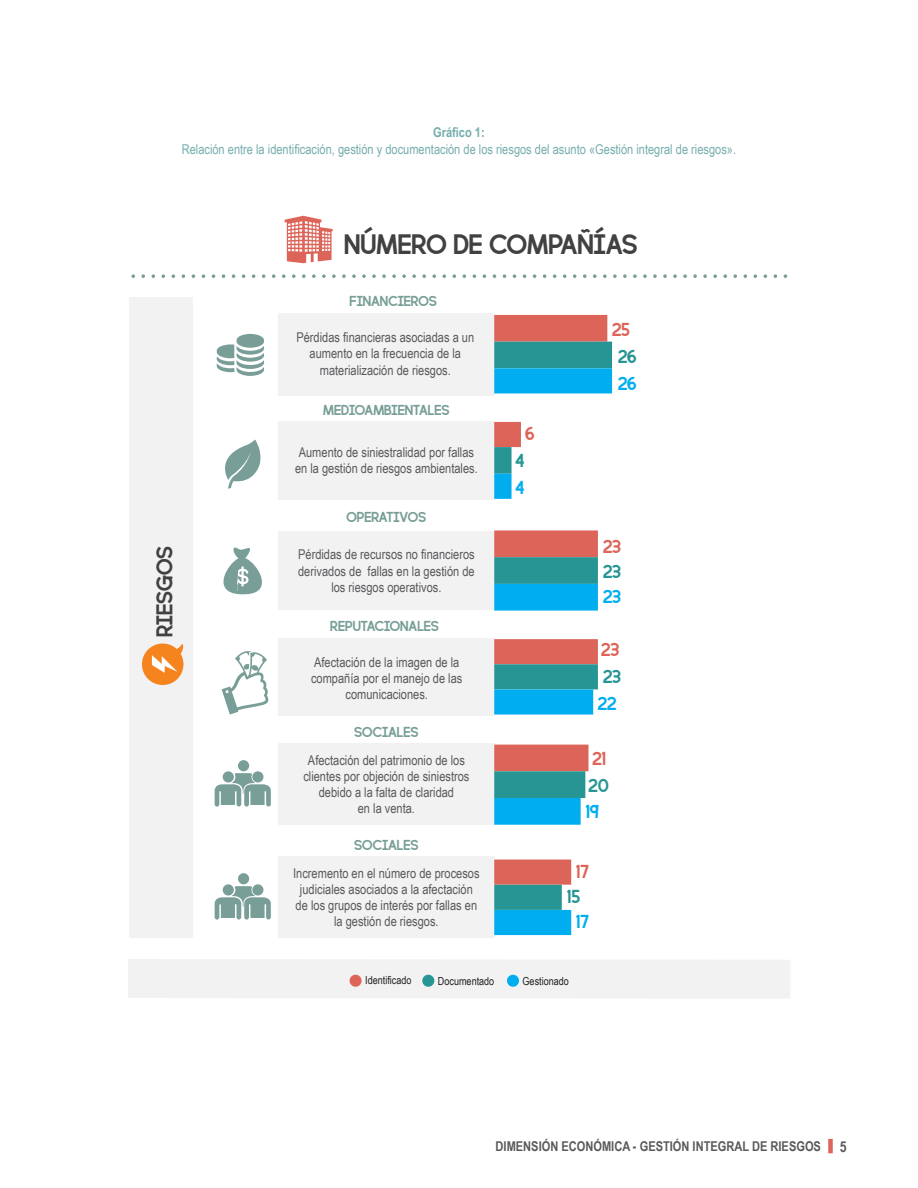
<style>
.page{position:relative;width:918px;height:1188px;background:#fff}
.page>*{position:absolute;margin:0;border:0;box-sizing:border-box;transform-origin:0 0}
.t1{font:34.95px "perfectlyamicable";color:#414142}
.t2{font:28.5px "perfectlyamicable";color:#414142}
.t3{font:23.4px "perfectlyamicable";color:#dd6459}
.t4{font:23.4px "perfectlyamicable";color:#269594}
.t5{font:23.4px "perfectlyamicable";color:#00aeef}
.t6{font:18px "perfectlyamicable";color:#789e97}
.t7{font:700 15px "Arial Narrow";color:#58595b}
.t8{font:13.5px/16.2px "Arial Narrow";color:#58595b;text-align:center}
.t9{font:13.5px "Arial Narrow";color:#76adae}
.t10{font:700 13.5px "Arial Narrow";color:#58595b}
.t11{font:700 13.5px "Arial Narrow";color:#76adae}
.t12{font:11.1px "Arial Narrow";color:#231f20}
</style>
<div class="page">
<div style="left:828px;top:1139px;width:5px;height:14px;background:#dd6459"></div>
<div style="left:129px;top:297px;width:63px;height:641px;background:#f2f2f3"></div>
<div style="left:128px;top:959px;width:662px;height:39px;background:#f2f2f3"></div>
<div style="left:350px;top:975px;width:12px;height:12px;background:#dd6459;border-radius:50%"></div>
<div style="left:422px;top:975px;width:12px;height:12px;background:#269594;border-radius:50%"></div>
<div style="left:507px;top:975px;width:12px;height:12px;background:#00aeef;border-radius:50%"></div>
<svg style="left:131px;top:274px;width:4px;height:4px"></svg>
<svg style="left:141px;top:274px;width:4px;height:4px"></svg>
<svg style="left:152px;top:274px;width:3px;height:4px"></svg>
<svg style="left:162px;top:274px;width:3px;height:4px"></svg>
<svg style="left:172px;top:274px;width:3px;height:4px"></svg>
<svg style="left:182px;top:274px;width:3px;height:4px"></svg>
<svg style="left:192px;top:274px;width:3px;height:4px"></svg>
<svg style="left:202px;top:274px;width:3px;height:4px"></svg>
<svg style="left:212px;top:274px;width:3px;height:4px"></svg>
<svg style="left:222px;top:274px;width:3px;height:4px"></svg>
<svg style="left:232px;top:274px;width:3px;height:4px"></svg>
<svg style="left:242px;top:274px;width:3px;height:4px"></svg>
<svg style="left:252px;top:274px;width:3px;height:4px"></svg>
<svg style="left:262px;top:274px;width:3px;height:4px"></svg>
<svg style="left:272px;top:274px;width:3px;height:4px"></svg>
<svg style="left:282px;top:274px;width:4px;height:4px"></svg>
<svg style="left:292px;top:274px;width:4px;height:4px"></svg>
<svg style="left:302px;top:274px;width:4px;height:4px"></svg>
<svg style="left:312px;top:274px;width:4px;height:4px"></svg>
<svg style="left:322px;top:274px;width:4px;height:4px"></svg>
<svg style="left:332px;top:274px;width:4px;height:4px"></svg>
<svg style="left:342px;top:274px;width:4px;height:4px"></svg>
<svg style="left:352px;top:274px;width:4px;height:4px"></svg>
<svg style="left:362px;top:274px;width:4px;height:4px"></svg>
<svg style="left:372px;top:274px;width:4px;height:4px"></svg>
<svg style="left:382px;top:274px;width:4px;height:4px"></svg>
<svg style="left:392px;top:274px;width:4px;height:4px"></svg>
<svg style="left:402px;top:274px;width:4px;height:4px"></svg>
<svg style="left:412px;top:274px;width:4px;height:4px"></svg>
<svg style="left:422px;top:274px;width:4px;height:4px"></svg>
<svg style="left:432px;top:274px;width:4px;height:4px"></svg>
<svg style="left:442px;top:274px;width:4px;height:4px"></svg>
<svg style="left:453px;top:274px;width:3px;height:4px"></svg>
<svg style="left:463px;top:274px;width:3px;height:4px"></svg>
<svg style="left:473px;top:274px;width:3px;height:4px"></svg>
<svg style="left:483px;top:274px;width:3px;height:4px"></svg>
<svg style="left:493px;top:274px;width:3px;height:4px"></svg>
<svg style="left:503px;top:274px;width:3px;height:4px"></svg>
<svg style="left:513px;top:274px;width:3px;height:4px"></svg>
<svg style="left:523px;top:274px;width:3px;height:4px"></svg>
<svg style="left:533px;top:274px;width:3px;height:4px"></svg>
<svg style="left:543px;top:274px;width:3px;height:4px"></svg>
<svg style="left:553px;top:274px;width:3px;height:4px"></svg>
<svg style="left:563px;top:274px;width:3px;height:4px"></svg>
<svg style="left:573px;top:274px;width:3px;height:4px"></svg>
<svg style="left:583px;top:274px;width:4px;height:4px"></svg>
<svg style="left:593px;top:274px;width:4px;height:4px"></svg>
<svg style="left:603px;top:274px;width:4px;height:4px"></svg>
<svg style="left:613px;top:274px;width:4px;height:4px"></svg>
<svg style="left:623px;top:274px;width:4px;height:4px"></svg>
<svg style="left:633px;top:274px;width:4px;height:4px"></svg>
<svg style="left:643px;top:274px;width:4px;height:4px"></svg>
<svg style="left:653px;top:274px;width:4px;height:4px"></svg>
<svg style="left:663px;top:274px;width:4px;height:4px"></svg>
<svg style="left:673px;top:274px;width:4px;height:4px"></svg>
<svg style="left:683px;top:274px;width:4px;height:4px"></svg>
<svg style="left:693px;top:274px;width:4px;height:4px"></svg>
<svg style="left:703px;top:274px;width:4px;height:4px"></svg>
<svg style="left:713px;top:274px;width:4px;height:4px"></svg>
<svg style="left:723px;top:274px;width:4px;height:4px"></svg>
<svg style="left:733px;top:274px;width:4px;height:4px"></svg>
<svg style="left:744px;top:274px;width:3px;height:4px"></svg>
<svg style="left:754px;top:274px;width:3px;height:4px"></svg>
<svg style="left:764px;top:274px;width:3px;height:4px"></svg>
<svg style="left:774px;top:274px;width:3px;height:4px"></svg>
<svg style="left:784px;top:274px;width:3px;height:4px"></svg>
<svg style="left:285px;top:216px;width:48px;height:47px"></svg>
<div style="left:279px;top:639px;width:216px;height:77px;background:#f2f2f3"></div>
<svg style="left:217px;top:334px;width:47px;height:42px"></svg>
<div style="left:278px;top:314px;width:217px;height:82px;background:#f2f2f3"></div>
<div style="left:278px;top:531px;width:217px;height:79px;background:#f2f2f3"></div>
<div style="left:278px;top:421px;width:217px;height:79px;background:#f2f2f3"></div>
<div style="left:278px;top:743px;width:217px;height:82px;background:#f2f2f3"></div>
<svg style="left:225px;top:440px;width:36px;height:49px"></svg>
<svg style="left:223px;top:547px;width:39px;height:48px"></svg>
<svg style="left:214px;top:760px;width:57px;height:47px"></svg>
<div style="left:278px;top:856px;width:217px;height:82px;background:#f2f2f3"></div>
<svg style="left:214px;top:873px;width:57px;height:47px"></svg>
<svg style="left:222px;top:651px;width:47px;height:64px"></svg>
<svg style="left:142px;top:643px;width:42px;height:42px"></svg>
<div style="left:494px;top:315px;width:113px;height:27px;background:#dd6459"></div>
<div style="left:494px;top:342px;width:118px;height:26px;background:#269594"></div>
<svg style="left:494px;top:368px;width:118px;height:567px"></svg>
<p class="t11" style="left:433px;top:122px;width:53px">Gráfico 1:</p>
<p class="t9" style="left:182px;top:139px;width:556px">Relación entre la identificación, gestión y documentación de los riesgos del asunto «Gestión integral de riesgos».</p>
<h2 class="t2" style="left:149px;top:637px;width:93px;rotate:-90deg">RIESGOS</h2>
<h1 class="t1" style="left:344px;top:225px;width:295px">NÚMERO DE COMPAÑÍAS</h1>
<h3 class="t6" style="left:350px;top:291px;width:89px">FINANCIEROS</h3>
<p class="t8" style="left:296px;top:329px;width:179px">Pérdidas financieras asociadas a un aumento en la frecuencia de la materialización de riesgos.</p>
<h3 class="t6" style="left:323px;top:400px;width:128px">MEDIOAMBIENTALES</h3>
<p class="t8" style="left:295px;top:444px;width:184px;text-align:left">Aumento de siniestralidad por fallas en la gestión de riesgos ambientales.</p>
<h3 class="t6" style="left:347px;top:507px;width:81px">OPERATIVOS</h3>
<p class="t8" style="left:298px;top:546px;width:178px">Pérdidas de recursos no financieros derivados de fallas en la gestión de los riesgos operativos.</p>
<h3 class="t6" style="left:330px;top:616px;width:110px">REPUTACIONALES</h3>
<p class="t8" style="left:311px;top:653px;width:153px">Afectación de la imagen de la compañía por el manejo de las comunicaciones.</p>
<h3 class="t6" style="left:354px;top:722px;width:66px">SOCIALES</h3>
<p class="t8" style="left:303px;top:751px;width:168px">Afectación del patrimonio de los clientes por objeción de siniestros debido a la falta de claridad<br>en la venta.</p>
<h3 class="t6" style="left:354px;top:835px;width:66px">SOCIALES</h3>
<p class="t8" style="left:293px;top:864px;width:188px">Incremento en el número de procesos judiciales asociados a la afectación de los grupos de interés por fallas en la gestión de riesgos.</p>
<h3 class="t3" style="left:525px;top:420px;width:11px">6</h3>
<h3 class="t4" style="left:516px;top:447px;width:10px">4</h3>
<h3 class="t5" style="left:516px;top:474px;width:10px">4</h3>
<h3 class="t3" style="left:612px;top:317px;width:19px">25</h3>
<h3 class="t4" style="left:618px;top:344px;width:20px">26</h3>
<h3 class="t5" style="left:618px;top:371px;width:20px">26</h3>
<h3 class="t3" style="left:603px;top:533px;width:19px">23</h3>
<h3 class="t4" style="left:603px;top:558px;width:19px">23</h3>
<h3 class="t5" style="left:603px;top:584px;width:19px">23</h3>
<h3 class="t3" style="left:601px;top:636px;width:19px">23</h3>
<h3 class="t4" style="left:603px;top:663px;width:19px">23</h3>
<h3 class="t5" style="left:598px;top:691px;width:20px">22</h3>
<h3 class="t3" style="left:592px;top:745px;width:15px">21</h3>
<h3 class="t4" style="left:588px;top:773px;width:22px">20</h3>
<h3 class="t5" style="left:585px;top:798px;width:15px">19</h3>
<h3 class="t3" style="left:576px;top:858px;width:15px">17</h3>
<h3 class="t4" style="left:567px;top:884px;width:15px">15</h3>
<h3 class="t5" style="left:576px;top:909px;width:15px">17</h3>
<p class="t12" style="left:365px;top:972px;width:48px">Identificado</p>
<p class="t12" style="left:438px;top:973px;width:58px">Documentado</p>
<p class="t12" style="left:523px;top:973px;width:48px">Gestionado</p>
<p class="t10" style="left:496px;top:1136px;width:327px">DIMENSIÓN ECONÓMICA - GESTIÓN INTEGRAL DE RIESGOS</p>
<p class="t7" style="left:840px;top:1136px;width:8px">5</p>
</div>
